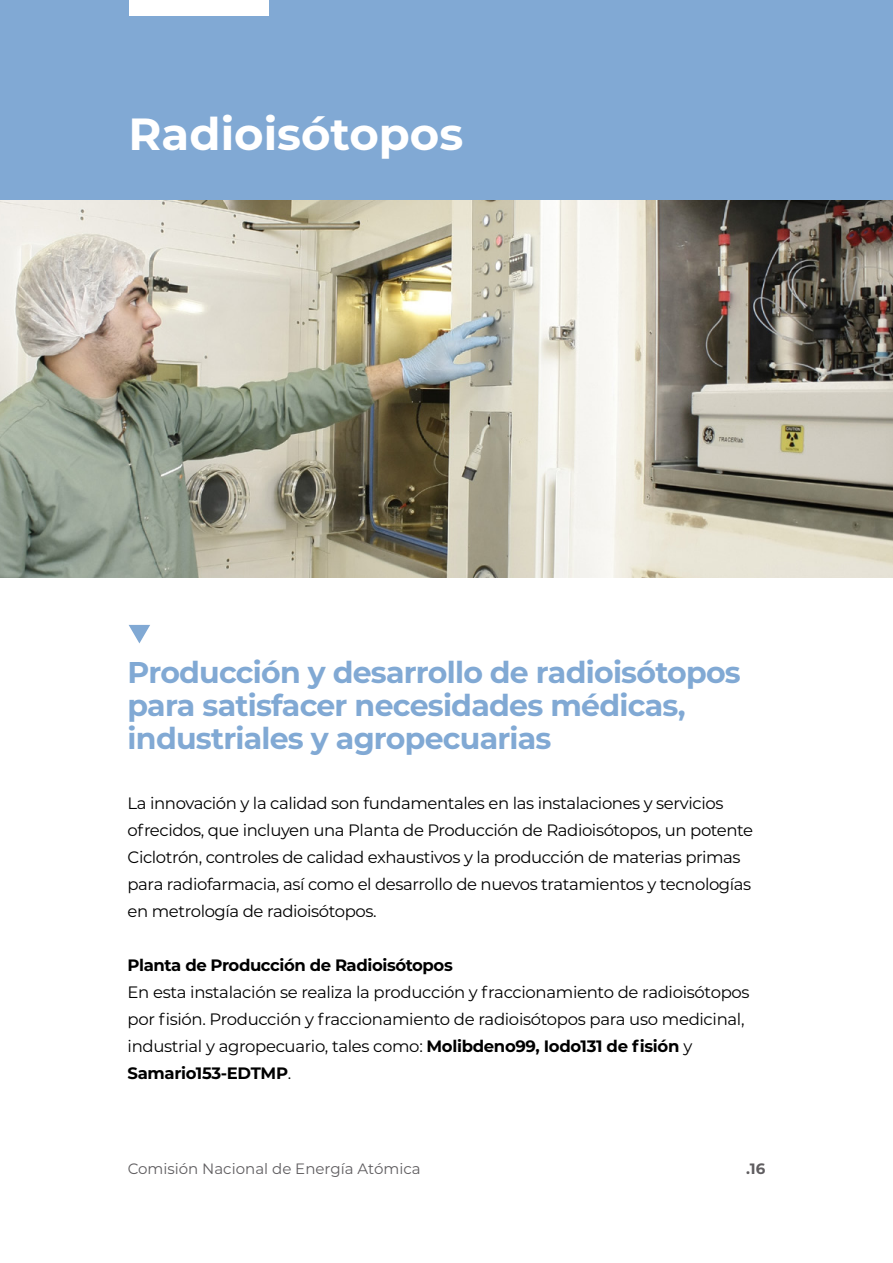
<style>
.page{position:relative;width:893px;height:1263px;background:#fff}
.page>*{position:absolute;margin:0;border:0;box-sizing:border-box;transform-origin:0 0}
.t1{font:700 45px "Montserrat";color:#fff}
.t2{font:700 30px/33px "Montserrat";letter-spacing:-.025em;color:#81a9d4}
.t3{font:16.5px/27px "Montserrat";letter-spacing:-.025em;color:#000}
.t4{font:700 16.5px "Montserrat";letter-spacing:-.025em;color:#000}
.t5{font:15px "Montserrat";color:#1a171b}
.t6{font:700 15px "Montserrat";color:#1a171b}
.s1{font-weight:700}
</style>
<div class="page">
<img style="left:0;top:200px;width:893px;height:377px">
<div style="left:0;top:0;width:893px;height:200px;background:#81a9d4"></div>
<div style="left:129px;top:0;width:139px;height:16px;background:#fff"></div>
<svg style="left:129px;top:625px;width:21px;height:18px"></svg>
<h1 class="t1" style="left:129px;top:101px;width:336px">Radioisótopos</h1>
<h2 class="t2" style="left:128px;top:654px;width:615px">Producción y desarrollo de radioisótopos para satisfacer necesidades médicas, industriales y agropecuarias</h2>
<p class="t3" style="left:128px;top:789px;width:627px">La innovación y la calidad son fundamentales en las instalaciones y servicios ofrecidos, que incluyen una Planta de Producción de Radioisótopos, un potente Ciclotrón, controles de calidad exhaustivos y la producción de materias primas para radiofarmacia, así como el desarrollo de nuevos tratamientos y tecnologías en metrología de radioisótopos.</p>
<p class="t4" style="left:128px;top:953px;width:327px">Planta de Producción de Radioisótopos</p>
<p class="t3" style="left:128px;top:978px;width:624px">En esta instalación se realiza la producción y fraccionamiento de radioisótopos por fisión. Producción y fraccionamiento de radioisótopos para uso medicinal, industrial y agropecuario, tales como: <span class="s1">Molibdeno99, Iodo131 de fisión</span> y <span class="s1">Samario153-EDTMP</span>.</p>
<p class="t5" style="left:128px;top:1159px;width:295px">Comisión Nacional de Energía Atómica</p>
<p class="t6" style="left:746px;top:1158px;width:21px">.16</p>
</div>
